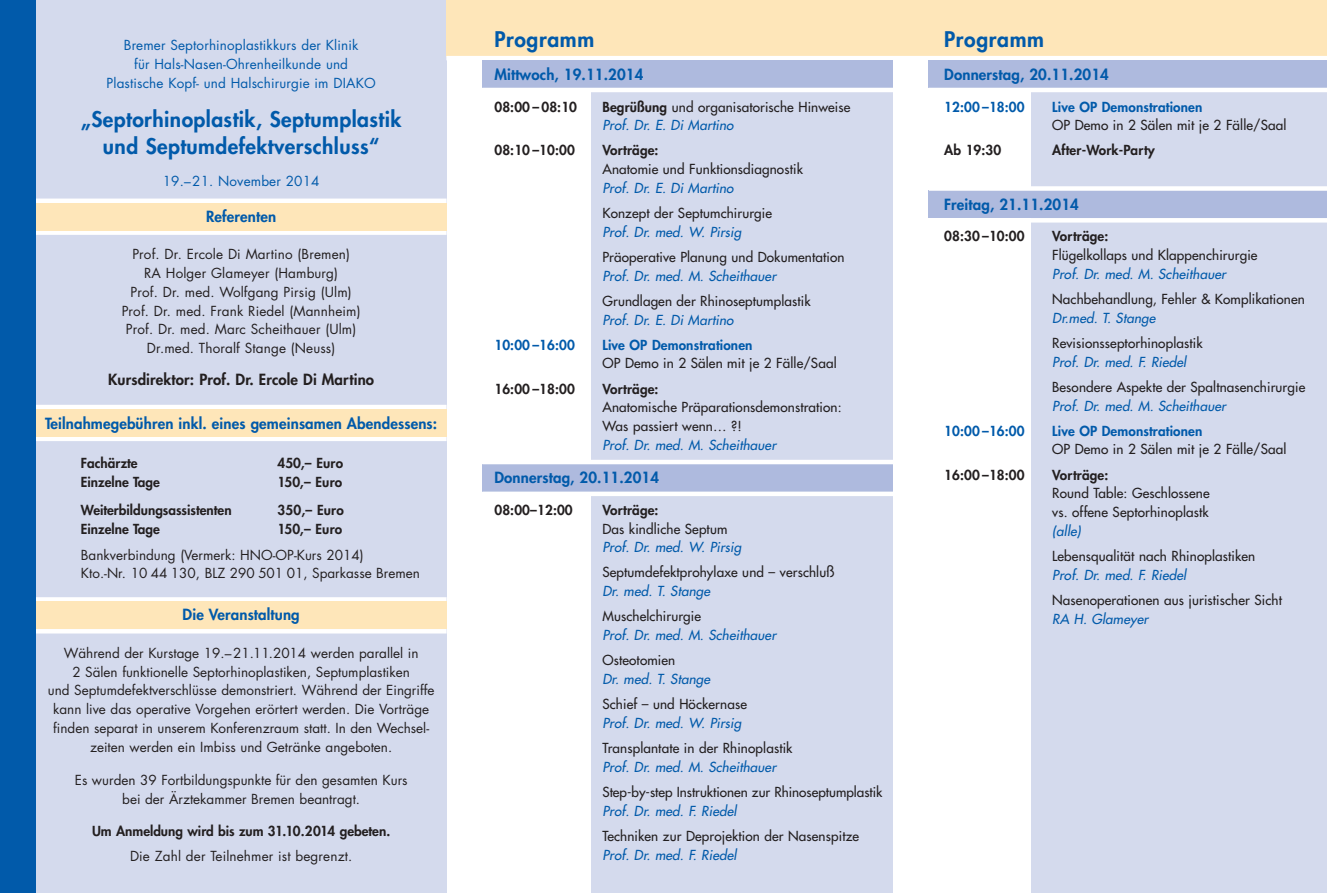
<style>
.page{position:relative;width:1327px;height:893px;background:#fff}
.page>*{position:absolute;margin:0;border:0;box-sizing:border-box;transform-origin:0 0}
.t1{font:800 21px/27px "Futura";letter-spacing:.02em;color:#015aaa;text-align:center}
.t2{font:800 15px "Futura";letter-spacing:.01em;color:#015aaa}
.t3{font:800 15px "Futura";letter-spacing:.01em;color:#231f20}
.t4{font:13.5px/18.8px "Futura";letter-spacing:.01em;color:#231f20}
.t5{font:13.5px/18.8px "Futura";color:#231f20;text-align:center}
.t6{font:italic 13.5px "Futura";letter-spacing:.01em;color:#015aaa}
.t7{font:800 13.5px "Futura";letter-spacing:.005em;color:#231f20}
.t8{font:13.5px/18.8px "Futura";letter-spacing:.01em;color:#015aaa;text-align:center}
.t9{font:800 13.5px "Futura";letter-spacing:.01em;color:#015aaa}
.s1{font-weight:800}
.s2{font-style:italic;color:#015aaa}
</style>
<div class="page">
<div style="left:36px;top:0;width:410px;height:893px;background:#d4daed"></div>
<hr style="left:0;top:405px;width:446px;height:4px;background:#fff">
<div style="left:0;top:597px;width:446px;height:5px;background:#fff"></div>
<hr style="left:0;top:437px;width:446px;height:4px;background:#fff">
<hr style="left:0;top:629px;width:446px;height:4px;background:#fff">
<div style="left:36px;top:409px;width:410px;height:28px;background:#fee6b9"></div>
<div style="left:1032px;top:0;width:295px;height:893px;background:#d4daed"></div>
<div style="left:591px;top:0;width:302px;height:893px;background:#d4daed"></div>
<div style="left:446px;top:0;width:881px;height:57px;background:#fee6b9"></div>
<hr style="left:446px;top:56px;width:881px;height:4px;background:#fff">
<div style="left:0;top:230px;width:446px;height:5px;background:#fff"></div>
<hr style="left:0;top:199px;width:446px;height:4px;background:#fff">
<div style="left:482px;top:60px;width:411px;height:28px;background:#aebade"></div>
<div style="left:929px;top:60px;width:398px;height:28px;background:#aebade"></div>
<div style="left:36px;top:203px;width:410px;height:27px;background:#fee6b9"></div>
<div style="left:36px;top:602px;width:410px;height:27px;background:#fee6b9"></div>
<div style="left:0;top:0;width:36px;height:893px;background:#015aaa"></div>
<hr style="left:482px;top:88px;width:411px;height:4px;background:#fff">
<hr style="left:928px;top:88px;width:399px;height:4px;background:#fff">
<div style="left:482px;top:464px;width:411px;height:28px;background:#aebade"></div>
<hr style="left:482px;top:460px;width:411px;height:4px;background:#fff">
<hr style="left:482px;top:492px;width:411px;height:4px;background:#fff">
<div style="left:929px;top:191px;width:398px;height:27px;background:#aebade"></div>
<div style="left:929px;top:186px;width:398px;height:5px;background:#fff"></div>
<div style="left:929px;top:218px;width:398px;height:5px;background:#fff"></div>
<p class="t8" style="left:107px;top:36px;width:271px">Bremer Septorhinoplastikkurs der Klinik<br>für Hals-Nasen-Ohrenheilkunde und<br>Plastische Kopf- und Halschirurgie im DIAKO</p>
<h1 class="t1" style="left:81px;top:106px;width:322px">„Septorhinoplastik, Septumplastik und Septumdefektverschluss“</h1>
<p class="t8" style="left:163px;top:172px;width:158px">19.–21. November 2014</p>
<p class="t2" style="left:206px;top:206px;width:72px">Referenten</p>
<p class="t5" style="left:122px;top:245px;width:240px">Prof. Dr. Ercole Di Martino (Bremen)<br>RA Holger Glameyer (Hamburg)<br>Prof. Dr. med. Wolfgang Pirsig (Ulm)<br>Prof. Dr. med. Frank Riedel (Mannheim)<br>Prof. Dr. med. Marc Scheithauer (Ulm)<br>Dr.med. Thoralf Stange (Neuss)</p>
<p class="t3" style="left:108px;top:369px;width:268px">Kursdirektor: Prof. Dr. Ercole Di Martino</p>
<p class="t2" style="left:45px;top:413px;width:394px">Teilnahmegebühren inkl. eines gemeinsamen Abendessens:</p>
<p class="t7" style="left:81px;top:454px;width:58px">Fachärzte</p>
<p class="t7" style="left:277px;top:454px;width:67px">450,– Euro</p>
<p class="t7" style="left:81px;top:473px;width:80px">Einzelne Tage</p>
<p class="t7" style="left:277px;top:473px;width:66px">150,– Euro</p>
<p class="t7" style="left:81px;top:501px;width:152px">Weiterbildungsassistenten</p>
<p class="t7" style="left:277px;top:501px;width:68px">350,– Euro</p>
<p class="t7" style="left:81px;top:520px;width:80px">Einzelne Tage</p>
<p class="t7" style="left:277px;top:520px;width:66px">150,– Euro</p>
<p class="t5" style="left:81px;top:545px;width:340px;text-align:left">Bankverbindung (Vermerk: HNO-OP-Kurs 2014)<br>Kto.-Nr. 10 44 130, BLZ 290 501 01, Sparkasse Bremen</p>
<p class="t2" style="left:183px;top:605px;width:119px">Die Veranstaltung</p>
<p class="t5" style="left:48px;top:644px;width:388px">Während der Kurstage 19.–21.11.2014 werden parallel in<br>2 Sälen funktionelle Septorhinoplastiken, Septumplastiken<br>und Septumdefektverschlüsse demonstriert. Während der Eingriffe kann live das operative Vorgehen erörtert werden. Die Vorträge finden separat in unserem Konferenzraum statt. In den Wechsel&shy;zeiten werden ein Imbiss und Getränke angeboten.</p>
<p class="t5" style="left:75px;top:770px;width:334px;line-height:19.5px">Es wurden 39 Fortbildungspunkte für den gesamten Kurs bei der Ärztekammer Bremen beantragt.</p>
<p class="t7" style="left:92px;top:821px;width:300px">Um Anmeldung wird bis zum 31.10.2014 gebeten.</p>
<p class="t5" style="left:130px;top:847px;width:224px">Die Zahl der Teilnehmer ist begrenzt.</p>
<h1 class="t1" style="left:494px;top:25px;width:101px">Programm</h1>
<p class="t2" style="left:494px;top:64px;width:150px">Mittwoch, 19.11.2014</p>
<p class="t7" style="left:494px;top:98px;width:84px">08:00 – 08:10</p>
<p class="t4" style="left:602px;top:97px;width:249px"><span class="s1">Begrüßung</span> und organisatorische Hinweise<br><span class="s2">Prof. Dr. E. Di Martino</span></p>
<p class="t7" style="left:494px;top:141px;width:82px">08:10 –10:00</p>
<p class="t7" style="left:602px;top:141px;width:58px">Vorträge:</p>
<p class="t4" style="left:602px;top:160px;width:202px">Anatomie und Funktionsdiagnostik</p>
<p class="t6" style="left:602px;top:179px;width:133px">Prof. Dr. E. Di Martino</p>
<p class="t4" style="left:602px;top:204px;width:171px">Konzept der Septumchirurgie</p>
<p class="t6" style="left:602px;top:223px;width:140px">Prof. Dr. med. W. Pirsig</p>
<p class="t4" style="left:602px;top:247px;width:244px">Präoperative Planung und Dokumentation</p>
<p class="t6" style="left:602px;top:267px;width:175px">Prof. Dr. med. M. Scheithauer</p>
<p class="t4" style="left:602px;top:291px;width:210px">Grundlagen der Rhinoseptumplastik</p>
<p class="t6" style="left:602px;top:311px;width:133px">Prof. Dr. E. Di Martino</p>
<p class="t9" style="left:494px;top:336px;width:82px">10:00 –16:00</p>
<p class="t9" style="left:602px;top:336px;width:152px">Live OP Demonstrationen</p>
<p class="t4" style="left:602px;top:354px;width:236px">OP Demo in 2 Sälen mit je 2 Fälle/Saal</p>
<p class="t7" style="left:494px;top:380px;width:82px">16:00 –18:00</p>
<p class="t7" style="left:602px;top:380px;width:58px">Vorträge:</p>
<p class="t4" style="left:602px;top:398px;width:241px">Anatomische Präparationsdemonstration:<br>Was passiert wenn… ?!</p>
<p class="t6" style="left:602px;top:436px;width:175px">Prof. Dr. med. M. Scheithauer</p>
<p class="t2" style="left:494px;top:468px;width:166px">Donnerstag, 20.11.2014</p>
<p class="t7" style="left:494px;top:501px;width:80px">08:00–12:00</p>
<p class="t7" style="left:602px;top:501px;width:58px">Vorträge:</p>
<p class="t4" style="left:602px;top:519px;width:126px">Das kindliche Septum</p>
<p class="t6" style="left:602px;top:539px;width:140px">Prof. Dr. med. W. Pirsig</p>
<p class="t4" style="left:602px;top:563px;width:233px">Septumdefektprohylaxe und – verschluß</p>
<p class="t6" style="left:602px;top:582px;width:109px">Dr. med. T. Stange</p>
<p class="t4" style="left:602px;top:607px;width:100px">Muschelchirurgie</p>
<p class="t6" style="left:602px;top:626px;width:175px">Prof. Dr. med. M. Scheithauer</p>
<p class="t4" style="left:602px;top:651px;width:74px">Osteotomien</p>
<p class="t6" style="left:602px;top:670px;width:109px">Dr. med. T. Stange</p>
<p class="t4" style="left:602px;top:695px;width:146px">Schief – und Höckernase</p>
<p class="t6" style="left:602px;top:714px;width:140px">Prof. Dr. med. W. Pirsig</p>
<p class="t4" style="left:602px;top:738px;width:191px">Transplantate in der Rhinoplastik</p>
<p class="t6" style="left:602px;top:758px;width:175px">Prof. Dr. med. M. Scheithauer</p>
<p class="t4" style="left:602px;top:782px;width:281px">Step-by-step Instruktionen zur Rhinoseptumplastik</p>
<p class="t6" style="left:602px;top:802px;width:135px">Prof. Dr. med. F. Riedel</p>
<p class="t4" style="left:602px;top:826px;width:258px">Techniken zur Deprojektion der Nasenspitze</p>
<p class="t6" style="left:602px;top:846px;width:135px">Prof. Dr. med. F. Riedel</p>
<h1 class="t1" style="left:944px;top:25px;width:101px">Programm</h1>
<p class="t2" style="left:944px;top:64px;width:166px">Donnerstag, 20.11.2014</p>
<p class="t9" style="left:944px;top:98px;width:82px">12:00 –18:00</p>
<p class="t9" style="left:1052px;top:98px;width:152px">Live OP Demonstrationen</p>
<p class="t4" style="left:1052px;top:116px;width:236px">OP Demo in 2 Sälen mit je 2 Fälle/Saal</p>
<p class="t7" style="left:944px;top:141px;width:59px">Ab 19:30</p>
<p class="t7" style="left:1052px;top:141px;width:104px">After-Work-Party</p>
<p class="t2" style="left:944px;top:194px;width:136px">Freitag, 21.11.2014</p>
<p class="t7" style="left:944px;top:227px;width:82px">08:30 –10:00</p>
<p class="t7" style="left:1052px;top:227px;width:58px">Vorträge:</p>
<p class="t4" style="left:1052px;top:246px;width:207px">Flügelkollaps und Klappenchirurgie</p>
<p class="t6" style="left:1052px;top:265px;width:175px">Prof. Dr. med. M. Scheithauer</p>
<p class="t4" style="left:1052px;top:290px;width:254px">Nachbehandlung, Fehler &amp; Komplikationen</p>
<p class="t6" style="left:1052px;top:309px;width:105px">Dr.med. T. Stange</p>
<p class="t4" style="left:1052px;top:333px;width:152px">Revisionsseptorhinoplastik</p>
<p class="t6" style="left:1052px;top:353px;width:135px">Prof. Dr. med. F. Riedel</p>
<p class="t4" style="left:1052px;top:377px;width:254px">Besondere Aspekte der Spaltnasenchirurgie</p>
<p class="t6" style="left:1052px;top:397px;width:175px">Prof. Dr. med. M. Scheithauer</p>
<p class="t9" style="left:944px;top:422px;width:82px">10:00 –16:00</p>
<p class="t9" style="left:1052px;top:422px;width:152px">Live OP Demonstrationen</p>
<p class="t4" style="left:1052px;top:440px;width:236px">OP Demo in 2 Sälen mit je 2 Fälle/Saal</p>
<p class="t7" style="left:944px;top:466px;width:82px">16:00 –18:00</p>
<p class="t7" style="left:1052px;top:466px;width:58px">Vorträge:</p>
<p class="t4" style="left:1052px;top:484px;width:159px">Round Table: Geschlossene vs. offene Septorhinoplastk</p>
<p class="t6" style="left:1052px;top:522px;width:30px">(alle)</p>
<p class="t4" style="left:1052px;top:546px;width:204px">Lebensqualität nach Rhinoplastiken</p>
<p class="t6" style="left:1052px;top:566px;width:135px">Prof. Dr. med. F. Riedel</p>
<p class="t4" style="left:1052px;top:590px;width:231px">Nasenoperationen aus juristischer Sicht</p>
<p class="t6" style="left:1052px;top:610px;width:98px">RA H. Glameyer</p>
</div>
